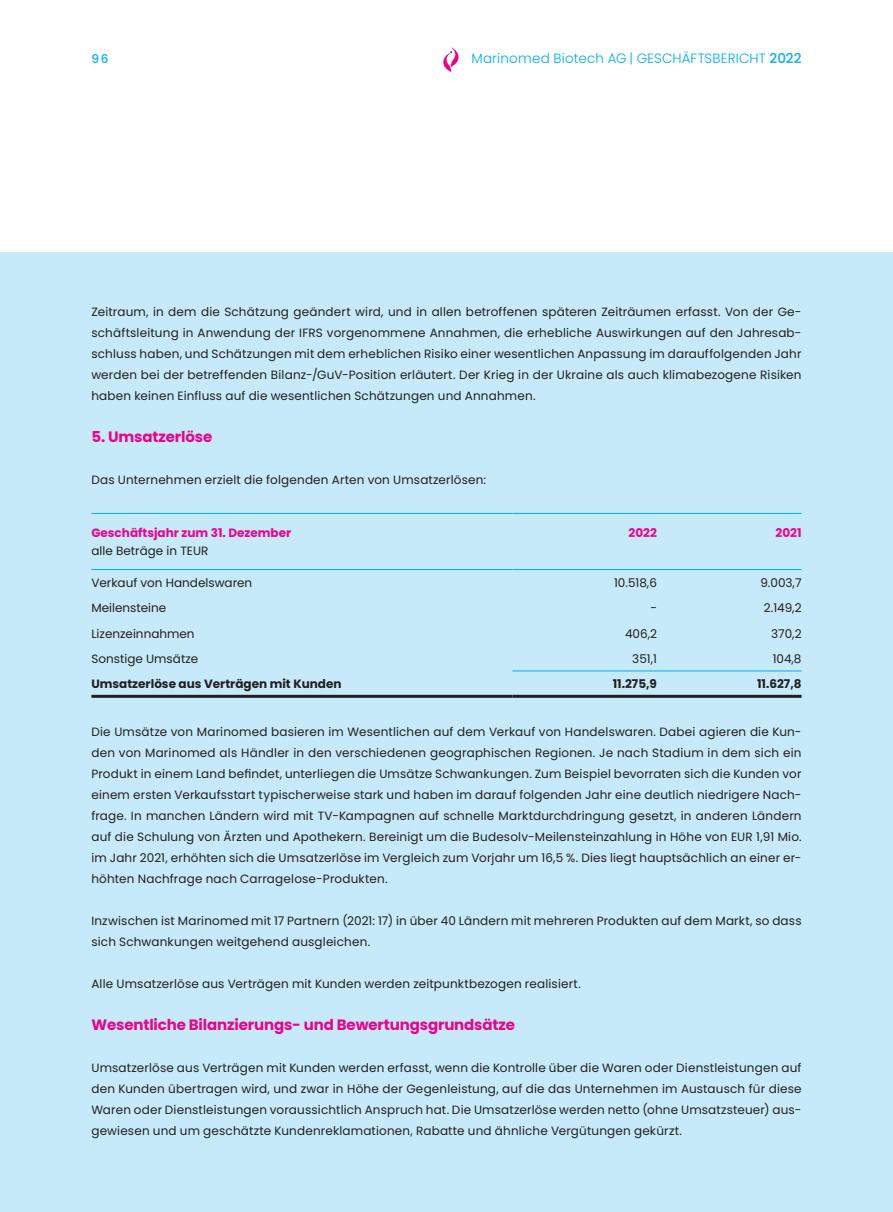
<style>
.page{position:relative;width:893px;height:1212px;background:#fff}
.page>*{position:absolute;margin:0;border:0;box-sizing:border-box;transform-origin:0 0}
.t1{font:700 15px "Poppins";letter-spacing:-.01em;color:#ed028c}
.t2{font:300 13.5px "Poppins";letter-spacing:.01em;color:#00aeef}
.t3{font:12px/21px "Poppins";letter-spacing:.015em;color:#231f20;text-align:justify}
.t4{font:700 12px "Poppins";color:#231f20}
.t5{font:700 12px "Poppins";color:#ed028c}
.t6{font:500 12px "Poppins";color:#00aeef}
.s1{font-weight:500}
</style>
<div class="page">
<div style="left:0;top:252px;width:893px;height:960px;background:#c6eafa"></div>
<hr style="left:91px;top:513px;width:421px;height:1px;background:#00aeef">
<hr style="left:512px;top:513px;width:145px;height:1px;background:#00aeef">
<hr style="left:657px;top:513px;width:144px;height:1px;background:#00aeef">
<hr style="left:91px;top:569px;width:421px;height:1px;background:#00aeef">
<hr style="left:512px;top:569px;width:145px;height:1px;background:#00aeef">
<hr style="left:657px;top:569px;width:144px;height:1px;background:#00aeef">
<hr style="left:512px;top:671px;width:145px;height:1px;background:#00aeef">
<hr style="left:657px;top:671px;width:144px;height:1px;background:#00aeef">
<hr style="left:91px;top:695px;width:421px;height:3px;background:#231f20">
<hr style="left:512px;top:695px;width:145px;height:3px;background:#231f20">
<hr style="left:657px;top:695px;width:144px;height:3px;background:#231f20">
<svg style="left:443px;top:48px;width:15px;height:24px"></svg>
<p class="t6" style="left:91px;top:52px;width:19px">96</p>
<p class="t2" style="left:471px;top:50px;width:332px">Marinomed Biotech AG | GESCHÄFTSBERICHT <span class="s1">2022</span></p>
<p class="t3" style="left:91px;top:301px;width:712px">Zeitraum, in dem die Schätzung geändert wird, und in allen betroffenen späteren Zeiträumen erfasst. Von der Ge&shy;schäftsleitung in Anwendung der IFRS vorgenommene Annahmen, die erhebliche Auswirkungen auf den Jahresab&shy;schluss haben, und Schätzungen mit dem erheblichen Risiko einer wesentlichen Anpassung im darauffolgenden Jahr werden bei der betreffenden Bilanz-/GuV-Position erläutert. Der Krieg in der Ukraine als auch klimabezogene Risiken haben keinen Einfluss auf die wesentlichen Schätzungen und Annahmen.</p>
<p class="t1" style="left:91px;top:428px;width:122px">5. Umsatzerlöse</p>
<p class="t3" style="left:91px;top:469px;width:396px">Das Unternehmen erzielt die folgenden Arten von Umsatzerlösen:</p>
<p class="t5" style="left:91px;top:526px;width:201px">Geschäftsjahr zum 31. Dezember</p>
<p class="t3" style="left:91px;top:541px;width:119px">alle Beträge in TEUR</p>
<p class="t5" style="left:629px;top:526px;width:30px">2022</p>
<p class="t5" style="left:775px;top:526px;width:28px">2021</p>
<p class="t3" style="left:91px;top:572px;width:162px">Verkauf von Handelswaren</p>
<p class="t3" style="left:614px;top:572px;width:44px">10.518,6</p>
<p class="t3" style="left:760px;top:572px;width:43px">9.003,7</p>
<p class="t3" style="left:91px;top:598px;width:76px">Meilensteine</p>
<p class="t3" style="left:650px;top:598px;width:8px">-</p>
<p class="t3" style="left:764px;top:598px;width:39px">2.149,2</p>
<p class="t3" style="left:91px;top:623px;width:105px">Lizenzeinnahmen</p>
<p class="t3" style="left:625px;top:623px;width:33px">406,2</p>
<p class="t3" style="left:771px;top:623px;width:32px">370,2</p>
<p class="t3" style="left:91px;top:648px;width:108px">Sonstige Umsätze</p>
<p class="t3" style="left:632px;top:648px;width:26px">351,1</p>
<p class="t3" style="left:773px;top:648px;width:30px">104,8</p>
<p class="t4" style="left:91px;top:677px;width:252px">Umsatzerlöse aus Verträgen mit Kunden</p>
<p class="t4" style="left:613px;top:677px;width:46px">11.275,9</p>
<p class="t4" style="left:757px;top:677px;width:46px">11.627,8</p>
<p class="t3" style="left:91px;top:721px;width:712px">Die Umsätze von Marinomed basieren im Wesentlichen auf dem Verkauf von Handelswaren. Dabei agieren die Kun&shy;den von Marinomed als Händler in den verschiedenen geographischen Regionen. Je nach Stadium in dem sich ein Produkt in einem Land befindet, unterliegen die Umsätze Schwankungen. Zum Beispiel bevorraten sich die Kunden vor einem ersten Verkaufsstart typischerweise stark und haben im darauf folgenden Jahr eine deutlich niedrigere Nach&shy;frage. In manchen Ländern wird mit TV-Kampagnen auf schnelle Marktdurchdringung gesetzt, in anderen Ländern auf die Schulung von Ärzten und Apothekern. Bereinigt um die Budesolv-Meilensteinzahlung in Höhe von EUR 1,91 Mio. im Jahr 2021, erhöhten sich die Umsatzerlöse im Vergleich zum Vorjahr um 16,5 %. Dies liegt hauptsächlich an einer er&shy;höhten Nachfrage nach Carragelose-Produkten.</p>
<p class="t3" style="left:91px;top:910px;width:712px">Inzwischen ist Marinomed mit 17 Partnern (2021: 17) in über 40 Ländern mit mehreren Produkten auf dem Markt, so dass sich Schwankungen weitgehend ausgleichen.</p>
<p class="t3" style="left:91px;top:973px;width:491px">Alle Umsatzerlöse aus Verträgen mit Kunden werden zeitpunktbezogen realisiert.</p>
<p class="t1" style="left:91px;top:1016px;width:425px">Wesentliche Bilanzierungs- und Bewertungsgrundsätze</p>
<p class="t3" style="left:91px;top:1057px;width:712px">Umsatzerlöse aus Verträgen mit Kunden werden erfasst, wenn die Kontrolle über die Waren oder Dienstleistungen auf den Kunden übertragen wird, und zwar in Höhe der Gegenleistung, auf die das Unternehmen im Austausch für diese Waren oder Dienstleistungen voraussichtlich Anspruch hat. Die Umsatzerlöse werden netto (ohne Umsatzsteuer) aus&shy;gewiesen und um geschätzte Kundenreklamationen, Rabatte und ähnliche Vergütungen gekürzt.</p>
</div>
